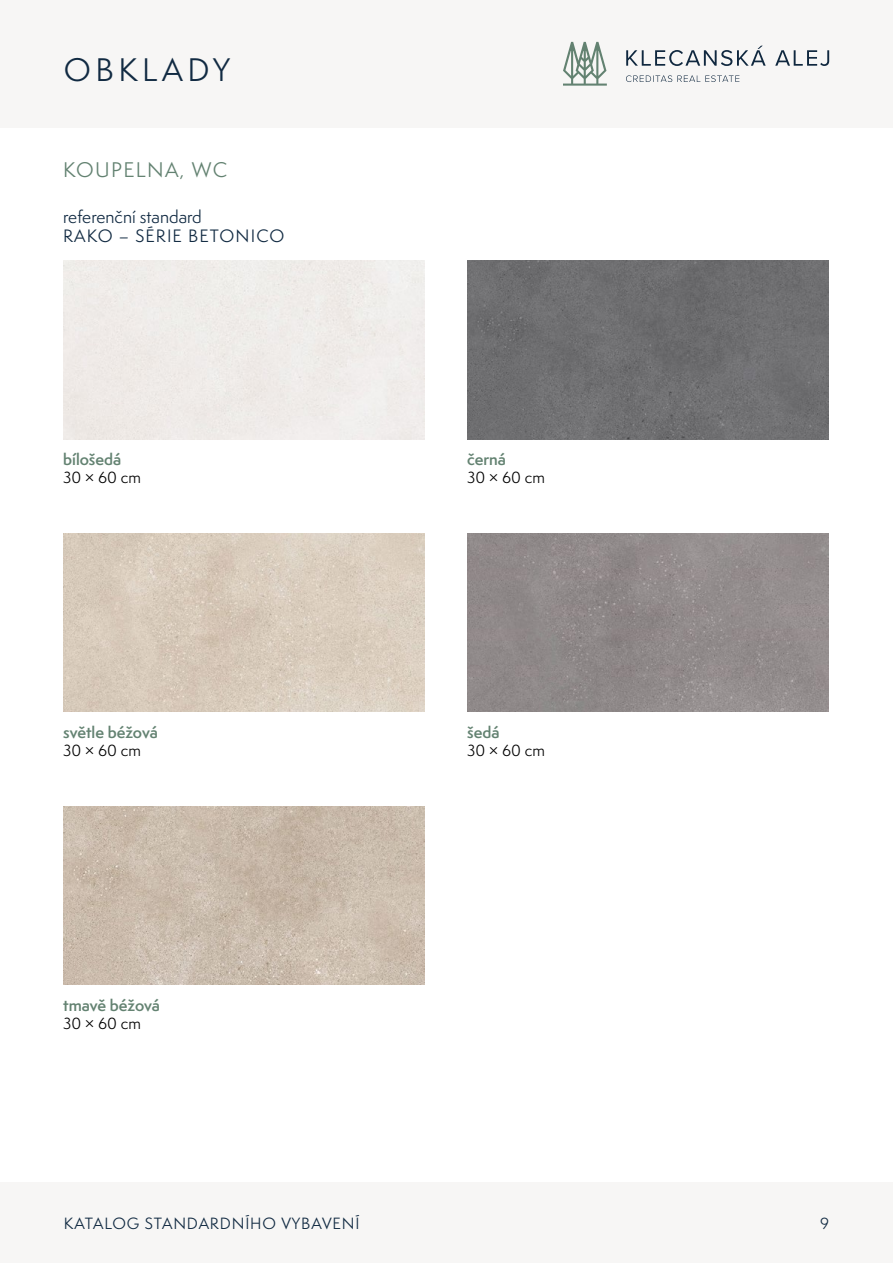
<style>
.page{position:relative;width:893px;height:1263px;background:#fff}
.page>*{position:absolute;margin:0;border:0;box-sizing:border-box;transform-origin:0 0}
.t1{font:30px "Semplicita Pro";letter-spacing:.15em;color:#112a42}
.t2{font:19.5px "Semplicita Pro";letter-spacing:.07em;color:#638271}
.t3{font:16.5px/19.8px "Semplicita Pro";color:#112a42}
.t4{font:600 15px "Semplicita Pro";color:#638271}
.t5{font:15px "Semplicita Pro";color:#000}
.t6{font:15px "Semplicita Pro";letter-spacing:.06em;color:#112a42}
</style>
<div class="page">
<div style="left:0;top:1182px;width:893px;height:81px;background:#f7f6f5"></div>
<div style="left:0;top:0;width:893px;height:128px;background:#f7f6f5"></div>
<svg style="left:626px;top:75px;width:113px;height:7px"></svg>
<svg style="left:626px;top:46px;width:203px;height:20px"></svg>
<svg style="left:563px;top:42px;width:44px;height:44px"></svg>
<img style="left:63px;top:533px;width:362px;height:179px">
<img style="left:63px;top:806px;width:362px;height:179px">
<div style="left:467px;top:260px;width:361px;height:179px;background:#6f6f71"></div>
<img style="left:467px;top:533px;width:361px;height:179px">
<h1 class="t1" style="left:64px;top:48px;width:168px">OBKLADY</h1>
<h2 class="t2" style="left:63px;top:156px;width:166px">KOUPELNA, WC</h2>
<p class="t3" style="left:63px;top:206px;width:223px">referenční standard<br>RAKO – SÉRIE BETONICO</p>
<p class="t4" style="left:63px;top:448px;width:60px">bílošedá</p>
<p class="t5" style="left:63px;top:467px;width:79px">30 × 60 cm</p>
<p class="t4" style="left:63px;top:721px;width:96px">světle béžová</p>
<p class="t5" style="left:63px;top:740px;width:79px">30 × 60 cm</p>
<p class="t4" style="left:63px;top:994px;width:98px">tmavě béžová</p>
<p class="t5" style="left:63px;top:1013px;width:79px">30 × 60 cm</p>
<p class="t4" style="left:467px;top:448px;width:40px">černá</p>
<p class="t5" style="left:467px;top:467px;width:79px">30 × 60 cm</p>
<p class="t4" style="left:467px;top:721px;width:34px">šedá</p>
<p class="t5" style="left:467px;top:740px;width:79px">30 × 60 cm</p>
<p class="t6" style="left:64px;top:1213px;width:297px">KATALOG STANDARDNÍHO VYBAVENÍ</p>
<p class="t6" style="left:820px;top:1213px;width:11px">9</p>
</div>
